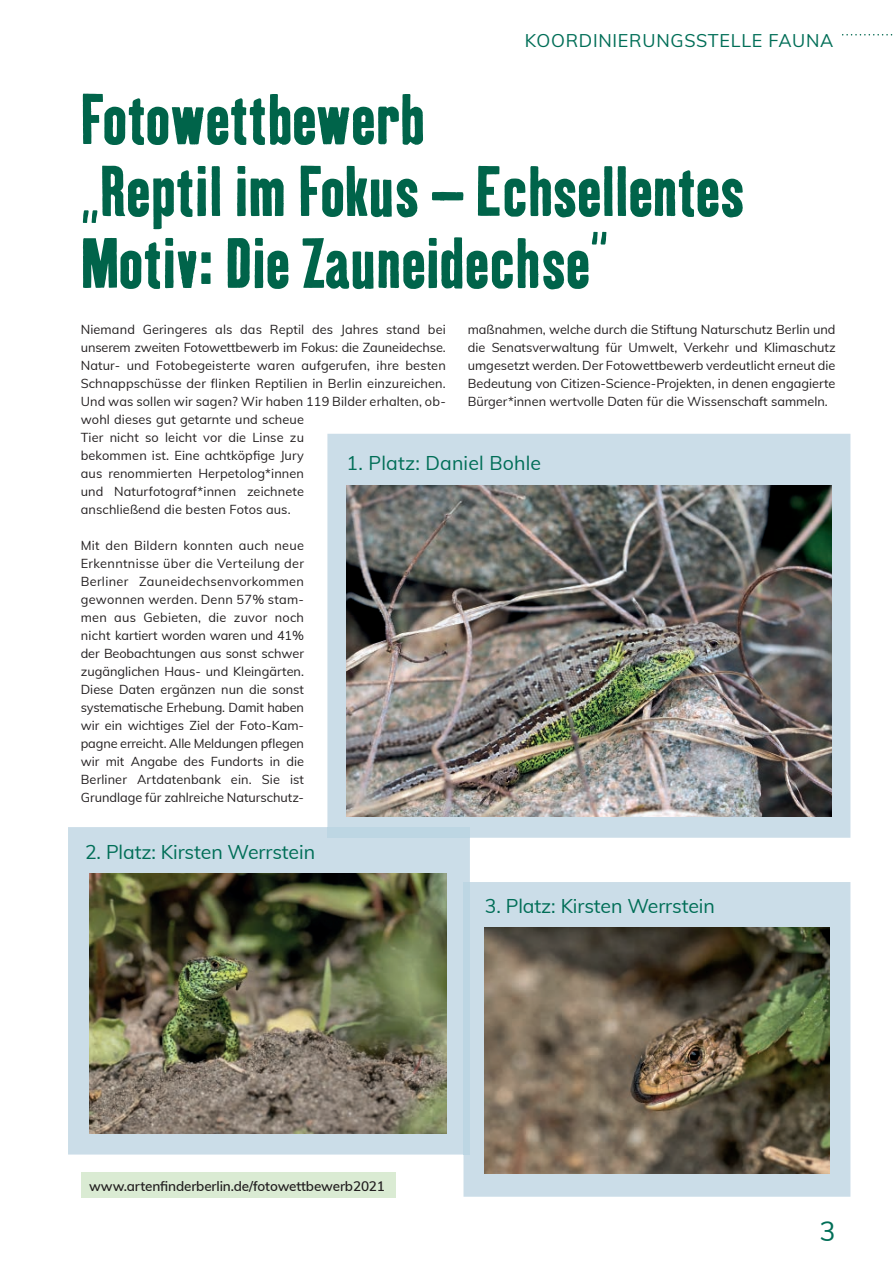
<style>
.page{position:relative;width:893px;height:1263px;background:#fff}
.page>*{position:absolute;margin:0;border:0;box-sizing:border-box;transform-origin:0 0}
.t1{font:69px/72px "Kipp No 1";letter-spacing:.01em;color:#00644a}
.t2{font:27px "Muli";color:#006e57}
.t3{font:19.5px "Muli";letter-spacing:-.005em;color:#006e57}
.t4{font:18px "Muli";letter-spacing:.04em;color:#006e57}
.t5{font:600 13.5px "Muli";letter-spacing:-.01em;color:#231f20}
.t6{font:12.75px/18px "Muli";letter-spacing:.01em;color:#231f20;text-align:justify}
</style>
<div class="page">
<svg style="left:842px;top:34px;width:50px;height:2px"></svg>
<div style="left:327px;top:434px;width:523px;height:404px;background:#cbdde8"></div>
<div style="left:68px;top:827px;width:402px;height:327px;background:#cbdde8"></div>
<div style="left:327px;top:827px;width:143px;height:11px;background:#bdd6e3"></div>
<div style="left:463px;top:882px;width:387px;height:315px;background:#cbdde8"></div>
<div style="left:463px;top:882px;width:7px;height:272px;background:#bdd6e3"></div>
<div style="left:81px;top:1173px;width:314px;height:25px;background:#daebd3"></div>
<img style="left:347px;top:486px;width:484px;height:330px">
<img style="left:89px;top:874px;width:357px;height:259px">
<img style="left:485px;top:927px;width:344px;height:247px">
<h3 class="t4" style="left:525px;top:28px;width:310px">KOORDINIERUNGSSTELLE FAUNA</h3>
<h1 class="t1" style="left:81px;top:82px;width:665px">Fotowettbewerb<br>„Reptil im Fokus – Echsellentes<br>Motiv: Die Zauneidechse“</h1>
<p class="t6" style="left:468px;top:320px;width:369px">maßnahmen, welche durch die Stiftung Naturschutz Berlin und die Senatsverwaltung für Umwelt, Verkehr und Klimaschutz umgesetzt werden. Der Fotowettbewerb verdeutlicht erneut die Bedeutung von Citizen-Science-Projekten, in denen engagierte Bürger*innen wertvolle Daten für die Wissenschaft sammeln.</p>
<p class="t6" style="left:81px;top:320px;width:366px;text-align:left">Niemand Geringeres als das Reptil des Jahres stand bei unserem zweiten Fotowettbewerb im Fokus: die Zauneidechse.<br>Natur- und Fotobegeisterte waren aufgerufen, ihre besten Schnappschüsse der flinken Reptilien in Berlin einzureichen.<br>Und was sollen wir sagen? Wir haben 119 Bilder erhalten, ob&shy;wohl dieses gut getarnte und scheue<br>Tier nicht so leicht vor die Linse zu<br>bekommen ist. Eine achtköpfige Jury<br>aus renommierten Herpetolog*innen<br>und Naturfotograf*innen zeichnete<br>anschließend die besten Fotos aus.</p>
<p class="t6" style="left:81px;top:536px;width:225px">Mit den Bildern konnten auch neue Erkenntnisse über die Verteilung der Berliner Zauneidechsenvorkommen gewonnen werden. Denn 57% stam&shy;men aus Gebieten, die zuvor noch nicht kartiert worden waren und 41% der Beobachtungen aus sonst schwer zugänglichen Haus- und Kleingärten.<br>Diese Daten ergänzen nun die sonst systematische Erhebung. Damit haben wir ein wichtiges Ziel der Foto-Kam&shy;pagne erreicht. Alle Meldungen pflegen wir mit Angabe des Fundorts in die Berliner Artdatenbank ein. Sie ist Grundlage für zahlreiche Naturschutz-</p>
<h3 class="t3" style="left:347px;top:449px;width:196px">1. Platz: Daniel Bohle</h3>
<h3 class="t3" style="left:85px;top:838px;width:232px">2. Platz: Kirsten Werrstein</h3>
<h3 class="t3" style="left:485px;top:891px;width:232px">3. Platz: Kirsten Werrstein</h3>
<p class="t5" style="left:89px;top:1176px;width:297px">www.artenfinderberlin.de/fotowettbewerb2021</p>
<h2 class="t2" style="left:819px;top:1212px;width:18px">3</h2>
</div>
